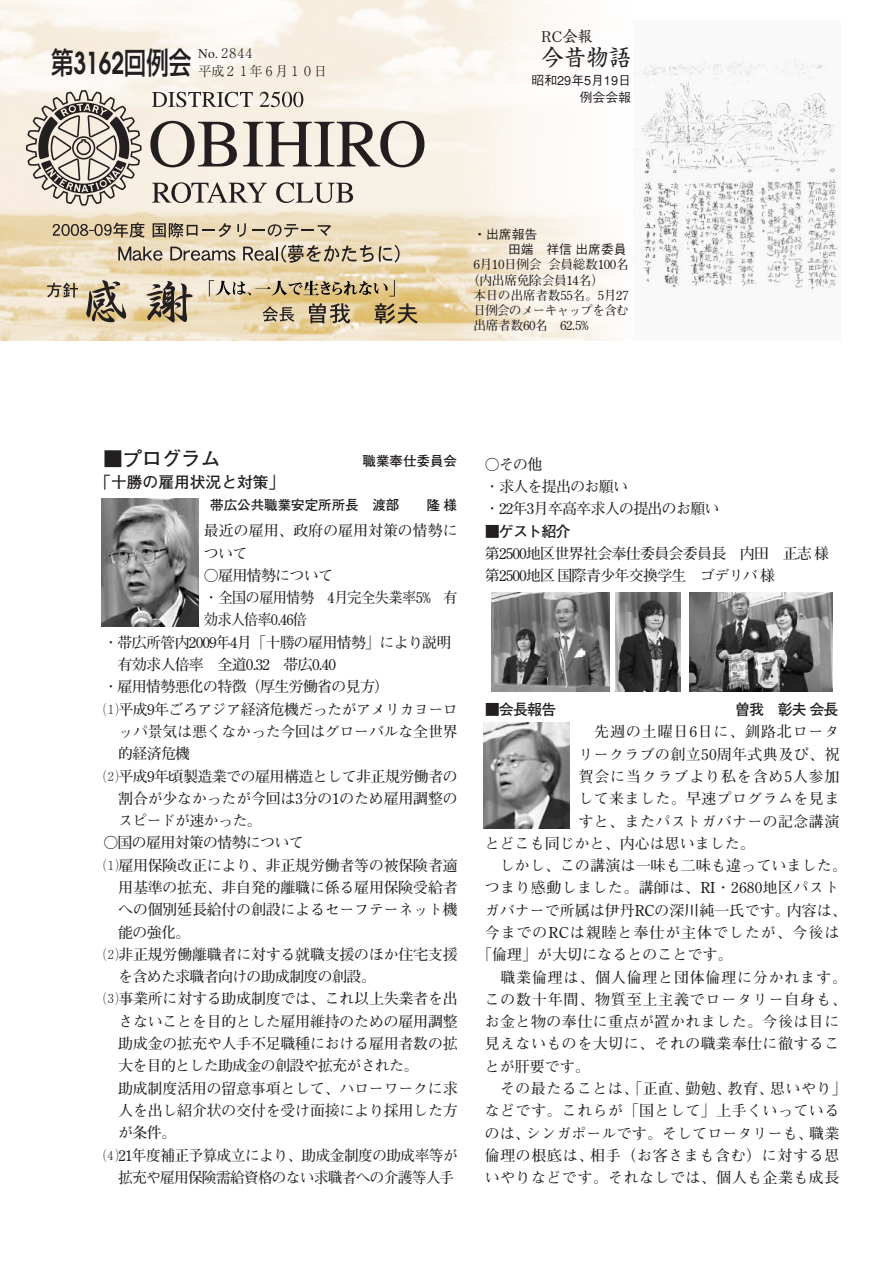
<style>
.page{position:relative;width:893px;height:1265px;background:#fff}
.page>*{position:absolute;margin:0;border:0;box-sizing:border-box;transform-origin:0 0}
.t1{font:500 30px "Shin Go";color:#231f20;scale:.75 1}
.t2{font:22.5px "Shinsei Kai CBSK1";color:#231f20}
.t3{font:700 19.5px "Futo Go B101";color:#231f20}
.t4{font:700 15.75px "Futo Go B101";color:#231f20}
.t5{font:700 15px/22.4px "Futo Min A101";letter-spacing:-.015em;color:#231f20}
.t6{font:700 15px/22.4px "Futo Min A101";letter-spacing:-.05em;color:#231f20}
.t7{font:700 15px "Futo Min A101";letter-spacing:.03em;color:#231f20}
.t8{font:700 15px "Futo Min A101";letter-spacing:.025em;color:#231f20}
.t9{font:700 15px "Futo Min A101";letter-spacing:-.04em;color:#231f20}
.t10{font:700 15px "Futo Min A101";letter-spacing:.005em;color:#231f20}
.t11{font:700 15px "Futo Min A101";letter-spacing:.05em;color:#231f20}
.t12{font:700 15px "Futo Min A101";letter-spacing:.055em;color:#231f20}
.t13{font:700 15px "Futo Min A101";letter-spacing:.06em;color:#231f20}
.t14{font:700 15px "Futo Min A101";letter-spacing:.04em;color:#231f20}
.t15{font:700 15px "Futo Min A101";letter-spacing:-.035em;color:#231f20}
.t16{font:700 15px "Futo Go B101";letter-spacing:-.055em;color:#231f20}
.t17{font:700 15px "Futo Min A101";letter-spacing:.02em;color:#231f20}
.t18{font:700 15px "Futo Min A101";letter-spacing:-.05em;color:#231f20;scale:.94 1}
.t19{font:15px "Shinsei Kai CBSK1";color:#231f20}
.t20{font:700 13.5px "Futo Go B101";color:#231f20}
.t21{font:300 13.5px/17.2px "Ryumin";letter-spacing:-.05em;color:#231f20}
.t22{font:700 12.75px "Futo Min A101";letter-spacing:-.025em;color:#231f20}
.t23{font:500 12.75px/15.3px "Gothic BBB";color:#231f20}
.t24{font:700 12.75px "Futo Min A101";letter-spacing:-.005em;color:#231f20}
.t25{font:700 12.75px "Futo Min A101";letter-spacing:-.05em;color:#231f20}
.s1{font-family:"Avant Garde";font-weight:600}
.s2{font-family:"Rm Hround";font-weight:400}
</style>
<div class="page">
<img style="left:1px;top:0;width:612px;height:340px">
<svg style="left:26px;top:90px;width:115px;height:116px;background:#bbb4ab"></svg>
<svg style="left:152px;top:182px;width:115px;height:21px;background:#b7b1a9"></svg>
<svg style="left:276px;top:182px;width:77px;height:21px;background:#bcb7ae"></svg>
<svg style="left:53px;top:222px;width:92px;height:16px"></svg>
<svg style="left:153px;top:223px;width:78px;height:15px"></svg>
<svg style="left:237px;top:223px;width:9px;height:14px"></svg>
<svg style="left:252px;top:224px;width:79px;height:13px"></svg>
<svg style="left:118px;top:247px;width:44px;height:14px"></svg>
<svg style="left:170px;top:247px;width:65px;height:14px"></svg>
<svg style="left:243px;top:245px;width:130px;height:18px;background:#b3a791"></svg>
<svg style="left:379px;top:245px;width:20px;height:18px"></svg>
<svg style="left:47px;top:282px;width:31px;height:15px"></svg>
<svg style="left:263px;top:306px;width:31px;height:16px"></svg>
<svg style="left:309px;top:303px;width:41px;height:20px"></svg>
<svg style="left:375px;top:303px;width:43px;height:21px"></svg>
<svg style="left:86px;top:280px;width:40px;height:42px;background:#a3967f"></svg>
<svg style="left:146px;top:281px;width:47px;height:41px;background:#9c917c"></svg>
<svg style="left:152px;top:92px;width:101px;height:15px"></svg>
<svg style="left:259px;top:91px;width:44px;height:16px"></svg>
<svg style="left:150px;top:121px;width:87px;height:46px;background:#aba59d"></svg>
<svg style="left:243px;top:121px;width:181px;height:46px;background:#aca79f"></svg>
<svg style="left:209px;top:280px;width:186px;height:17px;background:#bead86"></svg>
<img style="left:633px;top:59px;width:206px;height:233px">
<img style="left:492px;top:592px;width:118px;height:99px">
<img style="left:615px;top:592px;width:65px;height:99px">
<img style="left:689px;top:592px;width:143px;height:99px">
<svg style="left:198px;top:498px;width:1px;height:127px"></svg>
<img style="left:102px;top:498px;width:96px;height:128px">
<img style="left:483px;top:722px;width:87px;height:106px">
<h1 class="t1" style="left:51px;top:51px;width:189px">第<span class="s1">3162</span>回例会</h1>
<p class="t21" style="left:198px;top:47px;width:130px">No. ２８４４<br>平成２１年６月１０日</p>
<p class="t19" style="left:541px;top:31px;width:53px">RC会報</p>
<h2 class="t2" style="left:541px;top:49px;width:91px">今昔物語</h2>
<p class="t23" style="left:531px;top:74px;width:101px;line-height:16.5px;text-align:right">昭和29年5月19日例会会報</p>
<p class="t23" style="left:508px;top:228px;width:120px;text-indent:-35px">・出席報告<br>田端　祥信出席委員</p>
<p class="t22" style="left:473px;top:260px;width:157px">6月10日例会会員総数100名</p>
<p class="t22" style="left:467px;top:275px;width:138px">（内出席免除会員14名）</p>
<p class="t24" style="left:473px;top:291px;width:157px">本日の出席者数55名。5月27</p>
<p class="t25" style="left:473px;top:306px;width:157px">日例会のメーキャップを含む</p>
<p class="t22" style="left:473px;top:321px;width:117px">出席者数60名　62.5%</p>
<h3 class="t3" style="left:103px;top:451px;width:119px">■プログラム</h3>
<p class="t20" style="left:362px;top:455px;width:96px">職業奉仕委員会</p>
<p class="t4" style="left:95px;top:476px;width:191px">「十勝の雇用状況と対策」</p>
<p class="t20" style="left:210px;top:500px;width:248px">帯広公共職業安定所所長　渡部　　隆様</p>
<p class="t5" style="left:204px;top:521px;width:255px">最近の雇用、政府の雇用対策の情勢について</p>
<p class="t6" style="left:204px;top:566px;width:131px">○雇用情勢について</p>
<p class="t15" style="left:204px;top:592px;width:255px">・全国の雇用情勢　4月完全失業率5% 有</p>
<p class="t18" style="left:204px;top:614px;width:111px">効求人倍率0.46倍</p>
<p class="t6" style="left:103px;top:633px;width:350px">・帯広所管内2009年4月「十勝の雇用情勢」により説明</p>
<p class="t6" style="left:118px;top:655px;width:220px">有効求人倍率　全道0.32 帯広0.40</p>
<p class="t6" style="left:103px;top:677px;width:287px">・雇用情勢悪化の特徴（厚生労働省の見方）</p>
<p class="t9" style="left:103px;top:703px;width:356px"><span class="s2">A</span>平成9年ごろアジア経済危機だったがアメリカヨーロ</p>
<p class="t5" style="left:118px;top:722px;width:341px">ッパ景気は悪くなかった今回はグローバルな全世界</p>
<p class="t5" style="left:118px;top:744px;width:74px">的経済危機</p>
<p class="t9" style="left:103px;top:770px;width:356px"><span class="s2">S</span>平成9年頃製造業での雇用構造として非正規労働者の</p>
<p class="t5" style="left:118px;top:789px;width:341px">割合が少なかったが今回は3分の1のため雇用調整の</p>
<p class="t6" style="left:118px;top:811px;width:145px">スピードが速かった。</p>
<p class="t6" style="left:103px;top:833px;width:202px">○国の雇用対策の情勢について</p>
<p class="t5" style="left:103px;top:856px;width:356px"><span class="s2">A</span>雇用保険改正により、非正規労働者等の被保険者適</p>
<p class="t5" style="left:118px;top:878px;width:341px">用基準の拡充、非自発的離職に係る雇用保険受給者</p>
<p class="t5" style="left:118px;top:900px;width:341px">への個別延長給付の創設によるセーフテーネット機</p>
<p class="t5" style="left:118px;top:923px;width:73px">能の強化。</p>
<p class="t5" style="left:103px;top:945px;width:356px"><span class="s2">S</span>非正規労働離職者に対する就職支援のほか住宅支援</p>
<p class="t6" style="left:118px;top:967px;width:259px">を含めた求職者向けの助成制度の創設。</p>
<p class="t5" style="left:103px;top:989px;width:356px"><span class="s2">D</span>事業所に対する助成制度では、これ以上失業者を出</p>
<p class="t5" style="left:118px;top:1012px;width:341px">さないことを目的とした雇用維持のための雇用調整</p>
<p class="t5" style="left:118px;top:1034px;width:341px">助成金の拡充や人手不足職種における雇用者数の拡</p>
<p class="t6" style="left:118px;top:1056px;width:301px">大を目的とした助成金の創設や拡充がされた。</p>
<p class="t5" style="left:118px;top:1079px;width:341px">助成制度活用の留意事項として、ハローワークに求</p>
<p class="t5" style="left:118px;top:1101px;width:341px">人を出し紹介状の交付を受け面接により採用した方</p>
<p class="t5" style="left:118px;top:1123px;width:59px">が条件。</p>
<p class="t9" style="left:103px;top:1149px;width:356px"><span class="s2">F</span>21年度補正予算成立により、助成金制度の助成率等が</p>
<p class="t6" style="left:118px;top:1168px;width:337px">拡充や雇用保険需給資格のない求職者への介護等人手</p>
<p class="t6" style="left:484px;top:455px;width:265px">○その他<br>・求人を提出のお願い<br>・22年3月卒高卒求人の提出のお願い　　</p>
<p class="t16" style="left:484px;top:525px;width:87px">■ゲスト紹介</p>
<p class="t6" style="left:484px;top:544px;width:346px">第2500地区世界社会奉仕委員会委員長　内田　正志様第2500地区国際青少年交換学生　ゴデリバ様</p>
<p class="t16" style="left:484px;top:703px;width:73px">■会長報告</p>
<p class="t16" style="left:735px;top:703px;width:105px">曽我　彰夫会長</p>
<p class="t12" style="left:594px;top:726px;width:246px">先週の土曜日6日に、釧路北ロータ</p>
<p class="t17" style="left:578px;top:748px;width:262px">リークラブの創立50周年式典及び、祝</p>
<p class="t12" style="left:578px;top:771px;width:262px">賀会に当クラブより私を含め5人参加</p>
<p class="t8" style="left:578px;top:793px;width:262px">して来ました。早速プログラムを見ま</p>
<p class="t8" style="left:578px;top:815px;width:262px">すと、またパストガバナーの記念講演</p>
<p class="t5" style="left:485px;top:834px;width:271px">とどこも同じかと、内心は思いました。</p>
<p class="t10" style="left:500px;top:860px;width:348px">しかし、この講演は一味も二味も違っていました。</p>
<p class="t8" style="left:485px;top:882px;width:356px">つまり感動しました。講師は、RI・2680地区パスト</p>
<p class="t5" style="left:485px;top:901px;width:363px">ガバナーで所属は伊丹RCの深川純一氏です。内容は、</p>
<p class="t13" style="left:485px;top:927px;width:356px">今までのRCは親睦と奉仕が主体でしたが、今後は</p>
<p class="t5" style="left:477px;top:945px;width:256px">「倫理」が大切になるとのことです。</p>
<p class="t11" style="left:500px;top:971px;width:348px">職業倫理は、個人倫理と団体倫理に分かれます。</p>
<p class="t11" style="left:485px;top:994px;width:363px">この数十年間、物質至上主義でロータリー自身も、</p>
<p class="t7" style="left:485px;top:1016px;width:356px">お金と物の奉仕に重点が置かれました。今後は目に</p>
<p class="t7" style="left:485px;top:1038px;width:356px">見えないものを大切に、それの職業奉仕に徹するこ</p>
<p class="t5" style="left:485px;top:1057px;width:106px">とが肝要です。</p>
<p class="t8" style="left:500px;top:1083px;width:348px">その最たることは、「正直、勤勉、教育、思いやり」</p>
<p class="t7" style="left:485px;top:1105px;width:356px">などです。これらが「国として」上手くいっている</p>
<p class="t10" style="left:485px;top:1127px;width:356px">のは、シンガポールです。そしてロータリーも、職業</p>
<p class="t14" style="left:485px;top:1150px;width:356px">倫理の根底は、相手（お客さまも含む）に対する思</p>
<p class="t7" style="left:485px;top:1172px;width:356px">いやりなどです。それなしでは、個人も企業も成長</p>
</div>
